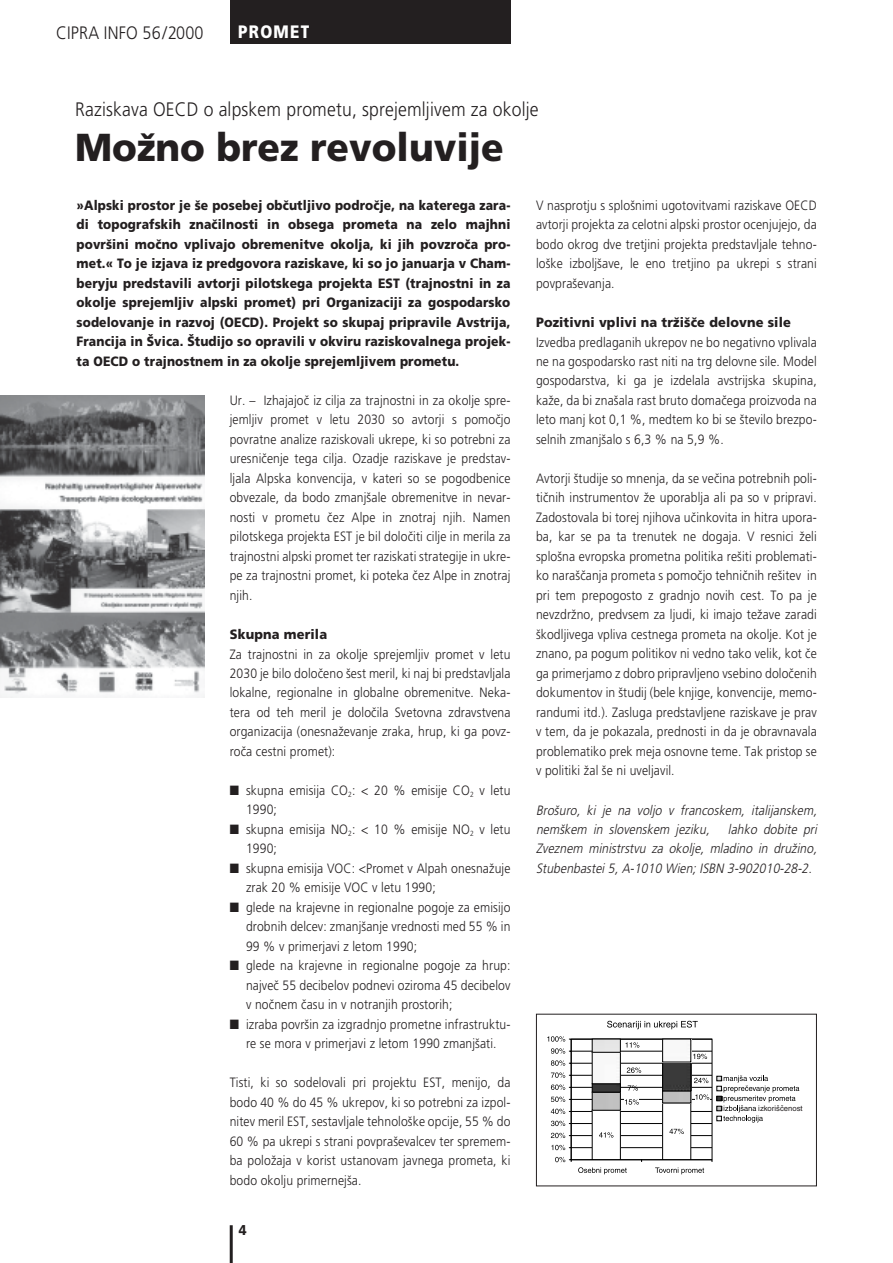
<style>
.page{position:relative;width:893px;height:1263px;background:#fff}
.page>*{position:absolute;margin:0;border:0;box-sizing:border-box;transform-origin:0 0}
.t1{font:900 39px "Frutiger Slow";color:#231f20;scale:.95 1}
.t2{font:300 19.5px "Frutiger Slow";letter-spacing:.01em;color:#231f20;scale:.9 1}
.t3{font:300 18px "Frutiger Slow";letter-spacing:.01em;color:#231f20;scale:.9 1}
.t4{font:900 18px "Frutiger";letter-spacing:.085em;color:#fff;scale:.85 1}
.t5{font:900 14.25px "Frutiger";color:#231f20;scale:.9 1}
.t6{font:300 13.5px/19.5px "Frutiger Slow";letter-spacing:.01em;color:#231f20;text-align:justify;scale:.9 1}
.t7{font:900 13.5px/19.5px "Frutiger Slow";letter-spacing:.01em;color:#231f20;text-align:justify;scale:.9 1}
.t8{font:italic 300 13.5px/19.5px "Frutiger Slow";letter-spacing:.01em;color:#231f20;text-align:justify;scale:.9 1}
.t9{font:900 13.5px "Frutiger Slow";letter-spacing:.01em;color:#231f20;scale:.95 1}
.t10{font:7.65px "Helvetica";color:#231f20}
</style>
<div class="page">
<div style="left:230px;top:0;width:280px;height:43px;background:#231f20"></div>
<hr style="left:230px;top:1225px;width:3px;height:38px;background:#231f20">
<img style="left:0;top:395px;width:204px;height:303px">
<hr style="left:571px;top:1147px;width:141px;height:1px;background:#000">
<hr style="left:571px;top:1135px;width:141px;height:1px;background:#000">
<hr style="left:571px;top:1123px;width:141px;height:1px;background:#000">
<hr style="left:571px;top:1111px;width:141px;height:1px;background:#000">
<hr style="left:571px;top:1099px;width:141px;height:1px;background:#000">
<hr style="left:571px;top:1087px;width:141px;height:1px;background:#000">
<hr style="left:571px;top:1075px;width:141px;height:1px;background:#000">
<hr style="left:571px;top:1063px;width:141px;height:1px;background:#000">
<hr style="left:571px;top:1051px;width:141px;height:1px;background:#000">
<div style="left:571px;top:1039px;width:141px;height:121px;border:1px solid #000"></div>
<div style="left:592px;top:1110px;width:28px;height:50px;background:#fff"></div>
<div style="left:662px;top:1103px;width:28px;height:57px;background:#fff"></div>
<div style="left:662px;top:1103px;width:29px;height:57px;border:1px solid #000"></div>
<img style="left:594px;top:1041px;width:24px;height:67px">
<div style="left:592px;top:1092px;width:28px;height:18px;border:1px solid #000"></div>
<img style="left:664px;top:1051px;width:25px;height:50px">
<div style="left:662px;top:1091px;width:29px;height:12px;border:1px solid #000"></div>
<div style="left:592px;top:1084px;width:28px;height:8px;border:1px solid #000"></div>
<div style="left:662px;top:1062px;width:29px;height:29px;border:1px solid #000"></div>
<div style="left:592px;top:1052px;width:28px;height:32px;border:1px solid #000"></div>
<hr style="left:571px;top:1039px;width:1px;height:121px;background:#000">
<hr style="left:571px;top:1159px;width:141px;height:1px;background:#000">
<svg style="left:607px;top:1021px;width:90px;height:8px"></svg>
<svg style="left:599px;top:1132px;width:14px;height:6px"></svg>
<svg style="left:669px;top:1129px;width:15px;height:5px"></svg>
<div style="left:624px;top:1098px;width:15px;height:8px;background:#fff"></div>
<svg style="left:625px;top:1099px;width:14px;height:6px"></svg>
<div style="left:694px;top:1093px;width:15px;height:8px;background:#fff"></div>
<svg style="left:695px;top:1094px;width:14px;height:6px"></svg>
<svg style="left:627px;top:1085px;width:11px;height:6px"></svg>
<svg style="left:694px;top:1078px;width:14px;height:5px"></svg>
<svg style="left:626px;top:1068px;width:15px;height:5px"></svg>
<svg style="left:693px;top:1054px;width:14px;height:5px"></svg>
<svg style="left:625px;top:1042px;width:14px;height:6px"></svg>
<svg style="left:555px;top:1157px;width:17px;height:5px"></svg>
<svg style="left:551px;top:1145px;width:20px;height:5px"></svg>
<svg style="left:551px;top:1133px;width:20px;height:5px"></svg>
<svg style="left:551px;top:1121px;width:20px;height:5px"></svg>
<svg style="left:551px;top:1109px;width:20px;height:5px"></svg>
<svg style="left:551px;top:1097px;width:20px;height:5px"></svg>
<svg style="left:551px;top:1085px;width:20px;height:5px"></svg>
<svg style="left:551px;top:1072px;width:20px;height:6px"></svg>
<svg style="left:551px;top:1060px;width:20px;height:6px"></svg>
<svg style="left:551px;top:1048px;width:20px;height:6px"></svg>
<svg style="left:547px;top:1036px;width:24px;height:6px"></svg>
<svg style="left:578px;top:1167px;width:48px;height:7px"></svg>
<svg style="left:655px;top:1167px;width:49px;height:7px"></svg>
<svg style="left:716px;top:1075px;width:83px;height:48px"></svg>
<h3 class="t3" style="left:56px;top:25px;width:165px">CIPRA INFO 56/2000</h3>
<h3 class="t4" style="left:238px;top:25px;width:85px">PROMET</h3>
<h2 class="t2" style="left:75px;top:102px;width:516px">Raziskava OECD o alpskem prometu, sprejemljivem za okolje</h2>
<h1 class="t1" style="left:75px;top:132px;width:452px">MoΩno brez revoluvije</h1>
<p class="t7" style="left:77px;top:197px;width:483px">»Alpski prostor je ∏e posebej obªutljivo podroªje, na katerega zara&shy;di topografskih znaªilnosti in obsega prometa na zelo majhni povr∏ini moªno vplivajo obremenitve okolja, ki jih povzroªa pro&shy;met.« To je izjava iz predgovora raziskave, ki so jo januarja v Cham&shy;beryju predstavili avtorji pilotskega projekta EST (trajnostni in za okolje sprejemljiv alpski promet) pri Organizaciji za gospodarsko sodelovanje in razvoj (OECD). Projekt so skupaj pripravile Avstrija, Francija in ∫vica. ∫tudijo so opravili v okviru raziskovalnega projek&shy;ta OECD o trajnostnem in za okolje sprejemljivem prometu.</p>
<p class="t6" style="left:230px;top:392px;width:313px">Ur. – Izhajajoª iz cilja za trajnostni in za okolje spre&shy;jemljiv promet v letu 2030 so avtorji s pomoªjo povratne analize raziskovali ukrepe, ki so potrebni za uresniªenje tega cilja. Ozadje raziskave je predstav&shy;ljala Alpska konvencija, v kateri so se pogodbenice obvezale, da bodo zmanj∏ale obremenitve in nevar&shy;nosti v prometu ªez Alpe in znotraj njih. Namen pilotskega projekta EST je bil doloªiti cilje in merila za trajnostni alpski promet ter raziskati strategije in ukre&shy;pe za trajnostni promet, ki poteka ªez Alpe in znotraj njih.</p>
<p class="t9" style="left:230px;top:629px;width:104px">Skupna merila</p>
<p class="t6" style="left:230px;top:645px;width:313px">Za trajnostni in za okolje sprejemljiv promet v letu 2030 je bilo doloªeno ∏est meril, ki naj bi predstavljala lokalne, regionalne in globalne obremenitve. Neka&shy;tera od teh meril je doloªila Svetovna zdravstvena organizacija (onesnaΩevanje zraka, hrup, ki ga povz&shy;roªa cestni promet):</p>
<p class="t6" style="left:246px;top:782px;width:295px;text-indent:-16px">■ skupna emisija CO<sub>2</sub>: &lt; 20 % emisije CO<sub>2</sub> v letu<br>1990;</p>
<p class="t6" style="left:246px;top:821px;width:295px;text-indent:-16px">■ skupna emisija NO<sub>2</sub>: &lt; 10 % emisije NO<sub>2</sub> v letu<br>1990;</p>
<p class="t6" style="left:246px;top:860px;width:295px;text-indent:-16px">■ skupna emisija VOC: &lt;Promet v Alpah onesnaΩuje zrak 20 % emisije VOC v letu 1990;</p>
<p class="t6" style="left:246px;top:899px;width:295px;text-indent:-16px">■ glede na krajevne in regionalne pogoje za emisijo drobnih delcev: zmanj∏anje vrednosti med 55 % in 99 % v primerjavi z letom 1990;</p>
<p class="t6" style="left:246px;top:957px;width:295px;text-indent:-16px">■ glede na krajevne in regionalne pogoje za hrup: najveª 55 decibelov podnevi oziroma 45 decibelov v noªnem ªasu in v notranjih prostorih;</p>
<p class="t6" style="left:230px;top:1016px;width:313px;text-align:center">■ izraba povr∏in za izgradnjo prometne infrastruktu&shy;re se mora v primerjavi z letom 1990 zmanj∏ati.</p>
<p class="t6" style="left:230px;top:1074px;width:313px">Tisti, ki so sodelovali pri projektu EST, menijo, da bodo 40 % do 45 % ukrepov, ki so potrebni za izpol&shy;nitev meril EST, sestavljale tehnolo∏ke opcije, 55 % do 60 % pa ukrepi s strani povpra∏evalcev ter spremem&shy;ba poloΩaja v korist ustanovam javnega prometa, ki bodo okolju primernej∏a.</p>
<p class="t5" style="left:239px;top:1225px;width:10px">4</p>
<p class="t6" style="left:536px;top:197px;width:313px">V nasprotju s splo∏nimi ugotovitvami raziskave OECD avtorji projekta za celotni alpski prostor ocenjujejo, da bodo okrog dve tretjini projekta predstavljale tehno&shy;lo∏ke izbolj∏ave, le eno tretjino pa ukrepi s strani povpra∏evanja.</p>
<p class="t9" style="left:536px;top:317px;width:270px">Pozitivni vplivi na trΩi∏ªe delovne sile</p>
<p class="t6" style="left:536px;top:333px;width:313px">Izvedba predlaganih ukrepov ne bo negativno vplivala ne na gospodarsko rast niti na trg delovne sile. Model gospodarstva, ki ga je izdelala avstrijska skupina, kaΩe, da bi zna∏ala rast bruto domaªega proizvoda na leto manj kot 0,1 %, medtem ko bi se ∏tevilo brezpo&shy;selnih zmanj∏alo s 6,3 % na 5,9 %.</p>
<p class="t6" style="left:536px;top:470px;width:313px">Avtorji ∏tudije so mnenja, da se veªina potrebnih poli&shy;tiªnih instrumentov Ωe uporablja ali pa so v pripravi.<br>Zadostovala bi torej njihova uªinkovita in hitra upora&shy;ba, kar se pa ta trenutek ne dogaja. V resnici Ωeli splo∏na evropska prometna politika re∏iti problemati&shy;ko nara∏ªanja prometa s pomoªjo tehniªnih re∏itev in pri tem prepogosto z gradnjo novih cest. To pa je nevzdrΩno, predvsem za ljudi, ki imajo teΩave zaradi ∏kodljivega vpliva cestnega prometa na okolje. Kot je znano, pa pogum politikov ni vedno tako velik, kot ªe ga primerjamo z dobro pripravljeno vsebino doloªenih dokumentov in ∏tudij (bele knjige, konvencije, memo&shy;randumi itd.). Zasluga predstavljene raziskave je prav v tem, da je pokazala, prednosti in da je obravnavala problematiko prek meja osnovne teme. Tak pristop se v politiki Ωal ∏e ni uveljavil.</p>
<p class="t8" style="left:536px;top:801px;width:316px">Bro∏uro, ki je na voljo v francoskem, italijanskem, nem∏kem in slovenskem jeziku, lahko dobite pri Zveznem ministrstvu za okolje, mladino in druΩino, Stubenbastei 5, A-1010 Wien; ISBN 3-902010-28-2.</p>
<p class="t10" style="left:758px;top:1105px;width:46px">izkoriscenost</p>
</div>
